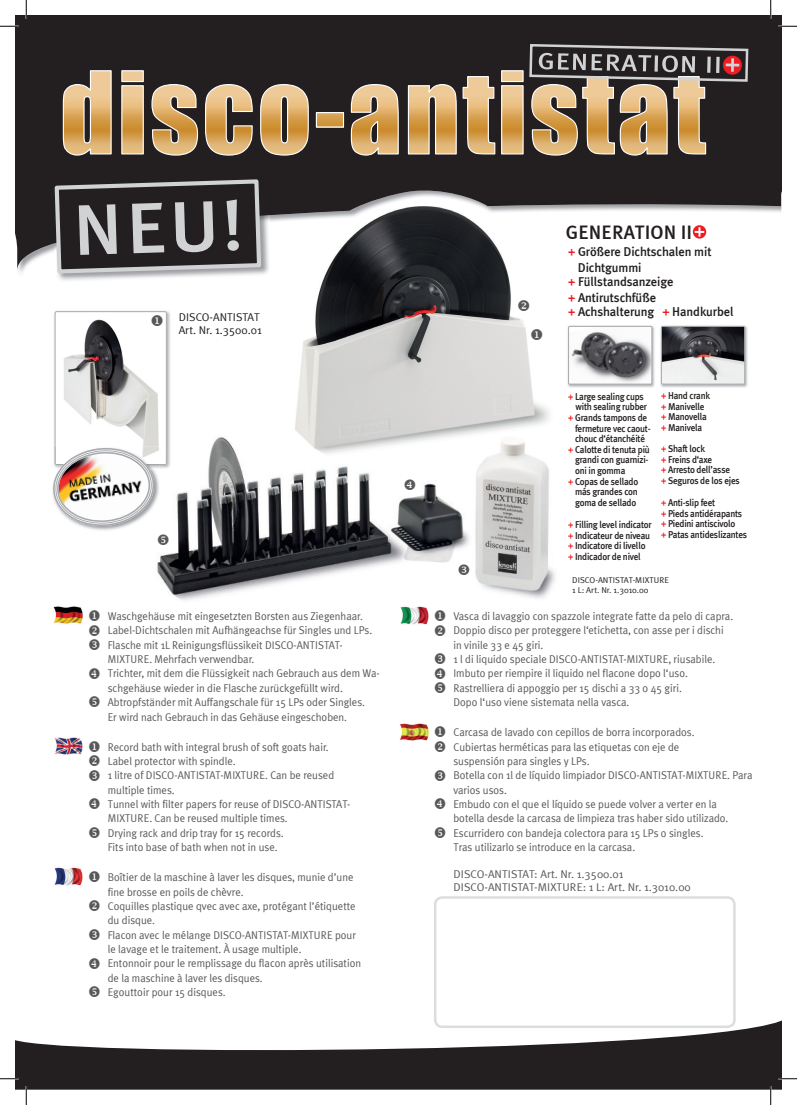
<style>
.page{position:relative;width:797px;height:1105px;background:#fff}
.page>*{position:absolute;margin:0;border:0;box-sizing:border-box;transform-origin:0 0}
.t1{font:500 71.5px "Meta Plus";color:#d1d2d4;scale:1.09 1}
.t2{font:500 19.5px "Meta Plus";color:#231f20}
.t3{font:500 12.88px/16.2px "Meta Plus";letter-spacing:-.01em;color:#231f20}
.t4{font:11.25px/14.4px "Meta Plus Normal";color:#57585a;scale:.95 1}
.t5{font:11.25px/13.5px "Meta Plus Normal";color:#57585a}
.t6{font:11.25px/12.5px "Meta Plus Normal";color:#231f20}
.t7{font:500 10px/10.6px "Meta Plus";letter-spacing:-.025em;color:#231f20;scale:.92 1}
.t8{font:8.38px/10.1px "Meta Plus Normal";color:#231f20}
.s1{color:#ee1d23}
</style>
<div class="page">
<svg style="left:16px;top:1014px;width:765px;height:75px;fill:#231f20"></svg>
<svg style="left:16px;top:16px;width:765px;height:254px;fill:#231f20"></svg>
<img style="left:53px;top:606px;width:30px;height:18px">
<img style="left:54px;top:867px;width:29px;height:19px">
<img style="left:54px;top:737px;width:29px;height:18px">
<img style="left:400px;top:606px;width:29px;height:19px">
<img style="left:400px;top:723px;width:29px;height:18px">
<img style="left:567px;top:325px;width:88px;height:63px">
<img style="left:570px;top:328px;width:80px;height:54px">
<div style="left:568px;top:326px;width:84px;height:58px;border:1px solid #a8a9ad"></div>
<img style="left:660px;top:325px;width:88px;height:63px">
<img style="left:663px;top:328px;width:80px;height:54px">
<div style="left:661px;top:326px;width:84px;height:58px;border:1px solid #a8a9ad"></div>
<img style="left:290px;top:202px;width:267px;height:230px">
<img style="left:157px;top:432px;width:398px;height:169px">
<img style="left:58px;top:243px;width:212px;height:38px">
<img style="left:263px;top:179px;width:7px;height:64px">
<svg style="left:52px;top:177px;width:211px;height:99px;background:#413e3f"></svg>
<svg style="left:151px;top:83px;width:102px;height:73px;background:#a58861"></svg>
<svg style="left:62px;top:70px;width:50px;height:86px;background:#bc9b6c"></svg>
<svg style="left:121px;top:70px;width:23px;height:85px;background:#d9b47f"></svg>
<svg style="left:259px;top:83px;width:50px;height:73px;background:#b99767"></svg>
<svg style="left:318px;top:114px;width:24px;height:12px"></svg>
<div style="left:316px;top:112px;width:28px;height:16px;border:1px solid #fff"></div>
<svg style="left:350px;top:83px;width:49px;height:73px;background:#be9c6b"></svg>
<svg style="left:407px;top:43px;width:342px;height:113px;background:#786650"></svg>
<svg style="left:692px;top:225px;width:14px;height:14px"></svg>
<svg style="left:694px;top:227px;width:10px;height:10px"></svg>
<div style="left:434px;top:896px;width:301px;height:132px;border:2px solid #dcdddf;border-radius:7px"></div>
<svg style="left:0;top:25px;width:19px;height:2px"></svg>
<svg style="left:778px;top:25px;width:19px;height:2px"></svg>
<svg style="left:0;top:1078px;width:19px;height:1px"></svg>
<svg style="left:778px;top:1078px;width:19px;height:1px"></svg>
<svg style="left:25px;top:0;width:2px;height:19px"></svg>
<svg style="left:25px;top:1086px;width:2px;height:19px"></svg>
<svg style="left:770px;top:0;width:1px;height:19px"></svg>
<svg style="left:770px;top:1086px;width:1px;height:19px"></svg>
<svg style="left:405px;top:480px;width:10px;height:10px"></svg>
<svg style="left:459px;top:564px;width:10px;height:11px"></svg>
<svg style="left:518px;top:300px;width:24px;height:40px"></svg>
<svg style="left:52px;top:311px;width:117px;height:234px"></svg>
<h1 class="t1" style="left:71px;top:189px;width:158px;rotate:-2deg">NEU!</h1>
<p class="t6" style="left:179px;top:311px;width:85px">DISCO-ANTISTAT<br>Art. Nr. 1.3500.01</p>
<p class="t4" style="left:88px;top:609px;width:290px">◆ Waschgehäuse mit eingesetzten Borsten aus Ziegenhaar.</p>
<p class="t4" style="left:108px;top:623px;width:288px;text-indent:-19px">❖ Label-Dichtschalen mit Aufhängeachse für Singles und LPs.<br>Flasche mit 1L Reinigungsflüssikeit DISCO-ANTISTAT-MIXTURE. Mehrfach verwendbar.<br>Trichter, mit dem die Flüssigkeit nach Gebrauch aus dem Wa&shy;schgehäuse wieder in die Flasche zurückgefüllt wird.<br>Abtropfständer mit Auffangschale für 15 LPs oder Singles.<br>Er wird nach Gebrauch in das Gehäuse eingeschoben.</p>
<p class="t4" style="left:88px;top:739px;width:254px">◆ Record bath with integral brush of soft goats hair.</p>
<p class="t4" style="left:108px;top:754px;width:257px;text-indent:-19px">❖ Label protector with spindle.<br>1 litre of DISCO-ANTISTAT-MIXTURE. Can be reused multiple times.<br>Tunnel with filter papers for reuse of DISCO-ANTISTAT-MIXTURE. Can be reused multiple times.<br>Drying rack and drip tray for 15 records.<br>Fits into base of bath when not in use.</p>
<p class="t4" style="left:108px;top:870px;width:260px;text-indent:-19px">◆ Boîtier de la maschine à laver les disques, munie d’une fine brosse en poils de chèvre.</p>
<p class="t4" style="left:108px;top:899px;width:268px;text-indent:-19px">❖ Coquilles plastique qvec avec axe, protégant l’étiquette du disque.<br>Flacon avec le mélange DISCO-ANTISTAT-MIXTURE pour le lavage et le traitement. À usage multiple.<br>Entonnoir pour le remplissage du flacon après utilisation de la maschine à laver les disques.<br>Egouttoir pour 15 disques.</p>
<h2 class="t2" style="left:566px;top:221px;width:128px">GENERATION II</h2>
<p class="t3" style="left:578px;top:243px;width:135px;text-indent:-10px"><span class="s1">+</span> Größere Dichtschalen mit<br>Dichtgummi</p>
<p class="t3" style="left:568px;top:273px;width:107px"><span class="s1">+</span> Füllstandsanzeige <span class="s1">+</span> Antirutschfüße</p>
<p class="t3" style="left:568px;top:303px;width:167px"><span class="s1">+</span> Achshalterung <span class="s1">+</span> Handkurbel</p>
<p class="t7" style="left:568px;top:391px;width:84px"><span class="s1">+</span> Large sealing cups</p>
<p class="t7" style="left:575px;top:401px;width:79px">with sealing rubber</p>
<p class="t7" style="left:568px;top:412px;width:87px"><span class="s1">+</span> Grands tampons de</p>
<p class="t7" style="left:575px;top:423px;width:84px">fermeture vec caout-</p>
<p class="t7" style="left:575px;top:433px;width:78px">chouc d‘étanchéité</p>
<p class="t7" style="left:568px;top:444px;width:90px"><span class="s1">+</span> Calotte di tenuta più</p>
<p class="t7" style="left:575px;top:454px;width:81px">grandi con guarnizi-</p>
<p class="t7" style="left:575px;top:465px;width:56px">oni in gomma</p>
<p class="t7" style="left:568px;top:476px;width:78px"><span class="s1">+</span> Copas de sellado</p>
<p class="t7" style="left:575px;top:486px;width:70px">más grandes con</p>
<p class="t7" style="left:575px;top:497px;width:68px">goma de sellado</p>
<p class="t7" style="left:568px;top:519px;width:92px"><span class="s1">+</span> Filling level indicator <span class="s1">+</span> Indicateur de niveau <span class="s1">+</span> Indicatore di livello <span class="s1">+</span> Indicador de nivel</p>
<p class="t7" style="left:661px;top:390px;width:55px"><span class="s1">+</span> Hand crank <span class="s1">+</span> Manivelle <span class="s1">+</span> Manovella <span class="s1">+</span> Manivela</p>
<p class="t7" style="left:661px;top:443px;width:87px"><span class="s1">+</span> Shaft lock<br><span class="s1">+</span> Freins d‘axe<br><span class="s1">+</span> Arresto dell’asse<br><span class="s1">+</span> Seguros de los ejes</p>
<p class="t7" style="left:661px;top:497px;width:95px"><span class="s1">+</span> Anti-slip feet<br><span class="s1">+</span> Pieds antidérapants <span class="s1">+</span> Piedini antiscivolo<br><span class="s1">+</span> Patas antideslizantes</p>
<p class="t8" style="left:572px;top:575px;width:98px">DISCO-ANTISTAT-MIXTURE<br>1 L: Art. Nr. 1.3010.00</p>
<p class="t4" style="left:434px;top:609px;width:316px">◆ Vasca di lavaggio con spazzole integrate fatte da pelo di capra.</p>
<p class="t4" style="left:453px;top:623px;width:286px;text-indent:-19px">❖ Doppio disco per proteggere l‘etichetta, con asse per i dischi in vinile 33 e 45 giri.<br>1 l di liquido speciale DISCO-ANTISTAT-MIXTURE, riusabile.<br>Imbuto per riempire il liquido nel flacone dopo l‘uso.<br>Rastrelliera di appoggio per 15 dischi a 33 o 45 giri.<br>Dopo l‘uso viene sistemata nella vasca.</p>
<p class="t4" style="left:434px;top:725px;width:276px">◆ Carcasa de lavado con cepillos de borra incorporados.</p>
<p class="t4" style="left:453px;top:739px;width:316px;text-indent:-19px">❖ Cubiertas herméticas para las etiquetas con eje de<br>suspensión para singles y LPs.<br>Botella con 1l de líquido limpiador DISCO-ANTISTAT-MIXTURE. Para varios usos.<br>Embudo con el que el líquido se puede volver a verter en la<br>botella desde la carcasa de limpieza tras haber sido utilizado.<br>Escurridero con bandeja colectora para 15 LPs o singles.<br>Tras utilizarlo se introduce en la carcasa.</p>
<p class="t5" style="left:453px;top:867px;width:239px">DISCO-ANTISTAT: Art. Nr. 1.3500.01<br>DISCO-ANTISTAT-MIXTURE: 1 L: Art. Nr. 1.3010.00</p>
</div>
